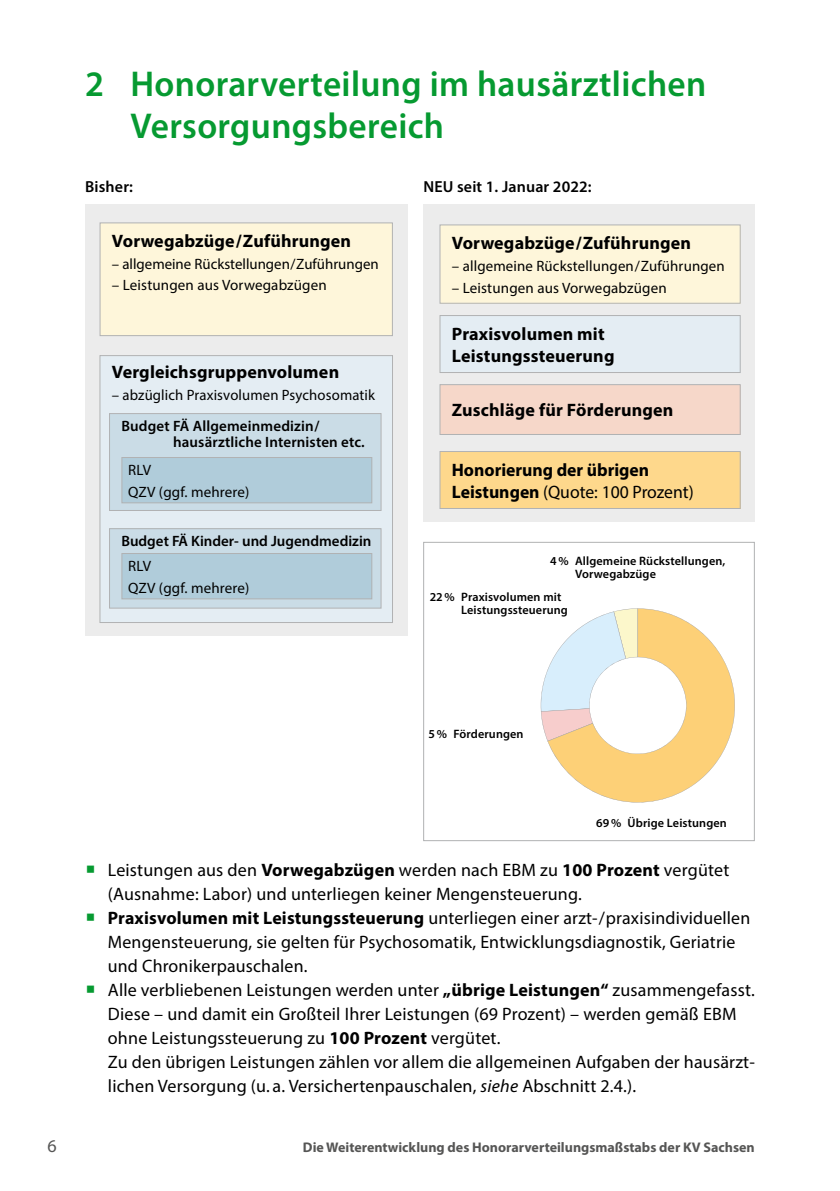
<style>
.page{position:relative;width:840px;height:1191px;background:#fff}
.page>*{position:absolute;margin:0;border:0;box-sizing:border-box;transform-origin:0 0}
.t1{font:600 36px/42px "Myriad Pro";letter-spacing:.01em;color:#069a31}
.t2{font:18px/24px "Myriad Pro";letter-spacing:.01em;color:#000}
.t3{font:700 18px/22px "Myriad Pro";letter-spacing:.01em;color:#000}
.t4{font:18px "Myriad Pro";color:#565655}
.t5{font:600 16px "Myriad Pro";letter-spacing:.01em;color:#000}
.t6{font:15px/21.6px "Myriad Pro";letter-spacing:.01em;color:#000}
.t7{font:600 15px/16px "Myriad Pro";letter-spacing:.01em;color:#000}
.t8{font:700 14px "Myriad Pro";color:#565655}
.t9{font:600 12.2px/13px "Myriad Pro";letter-spacing:.01em;color:#000}
.s1{font-weight:400}
.s2{font-weight:700}
.s3{font-style:italic}
</style>
<div class="page">
<div style="left:423px;top:205px;width:330px;height:317px;background:#ececec"></div>
<div style="left:440px;top:225px;width:299px;height:78px;background:#fef6da"></div>
<div style="left:439px;top:224px;width:301px;height:80px;border:1px solid #b1b2b3"></div>
<div style="left:440px;top:315px;width:299px;height:57px;background:#e4edf3"></div>
<div style="left:439px;top:315px;width:301px;height:58px;border:1px solid #b1b2b3"></div>
<div style="left:440px;top:384px;width:299px;height:50px;background:#f6d7c9"></div>
<div style="left:439px;top:384px;width:301px;height:51px;border:1px solid #b1b2b3"></div>
<div style="left:440px;top:451px;width:299px;height:57px;background:#fed88c"></div>
<div style="left:439px;top:451px;width:301px;height:58px;border:1px solid #b1b2b3"></div>
<div style="left:86px;top:204px;width:321px;height:432px;background:#ececec"></div>
<div style="left:100px;top:355px;width:292px;height:267px;background:#e4edf3"></div>
<div style="left:99px;top:355px;width:294px;height:268px;border:1px solid #b1b2b3"></div>
<div style="left:109px;top:413px;width:272px;height:97px;background:#cadce6"></div>
<div style="left:109px;top:413px;width:272px;height:98px;border:1px solid #b1b2b3"></div>
<div style="left:122px;top:457px;width:249px;height:46px;background:#b0ccda"></div>
<div style="left:121px;top:457px;width:251px;height:46px;border:1px solid #b1b2b3"></div>
<div style="left:100px;top:223px;width:292px;height:113px;background:#fef6da"></div>
<div style="left:99px;top:222px;width:293px;height:114px;border:1px solid #b1b2b3"></div>
<svg style="left:540px;top:671px;width:7px;height:69px"></svg>
<svg style="left:547px;top:608px;width:188px;height:195px"></svg>
<div style="left:109px;top:528px;width:272px;height:80px;background:#cadce6"></div>
<div style="left:109px;top:528px;width:272px;height:80px;border:1px solid #b1b2b3"></div>
<div style="left:122px;top:553px;width:249px;height:46px;background:#b0ccda"></div>
<div style="left:121px;top:553px;width:251px;height:46px;border:1px solid #b1b2b3"></div>
<div style="left:423px;top:542px;width:331px;height:299px;border:1px solid #b1b2b3"></div>
<h1 class="t1" style="left:130px;top:62px;width:577px;text-indent:-45px">2 Honorarverteilung im hausärztlichen<br>Versorgungsbereich</h1>
<p class="t5" style="left:85px;top:176px;width:49px">Bisher:</p>
<p class="t5" style="left:423px;top:176px;width:170px">NEU seit 1. Januar 2022:</p>
<p class="t3" style="left:112px;top:229px;width:240px">Vorwegabzüge/Zuführungen</p>
<p class="t6" style="left:112px;top:253px;width:268px">– allgemeine Rückstellungen/Zuführungen</p>
<p class="t6" style="left:112px;top:274px;width:216px">– Leistungen aus Vorwegabzügen</p>
<p class="t3" style="left:112px;top:360px;width:229px">Vergleichsgruppenvolumen</p>
<p class="t6" style="left:112px;top:384px;width:264px">– abzüglich Praxisvolumen Psychosomatik</p>
<p class="t7" style="left:173px;top:417px;width:193px;text-indent:-52px">Budget FÄ Allgemeinmedizin/ hausärztliche Internisten etc.</p>
<p class="t6" style="left:128px;top:459px;width:123px">RLV<br>QZV (ggf. mehrere)</p>
<p class="t7" style="left:121px;top:533px;width:251px">Budget FÄ Kinder- und Jugendmedizin</p>
<p class="t6" style="left:128px;top:555px;width:123px">RLV<br>QZV (ggf. mehrere)</p>
<p class="t3" style="left:451px;top:231px;width:240px">Vorwegabzüge/Zuführungen</p>
<p class="t6" style="left:451px;top:255px;width:274px">– allgemeine Rückstellungen/Zuführungen</p>
<p class="t6" style="left:451px;top:276px;width:216px">– Leistungen aus Vorwegabzügen</p>
<p class="t3" style="left:451px;top:322px;width:164px">Praxisvolumen mit<br>Leistungssteuerung</p>
<p class="t3" style="left:451px;top:399px;width:223px">Zuschläge für Förderungen</p>
<p class="t3" style="left:451px;top:458px;width:243px">Honorierung der übrigen<br>Leistungen <span class="s1">(Quote: 100 Prozent)</span></p>
<p class="t9" style="left:575px;top:553px;width:152px;text-indent:-25px">4 % Allgemeine Rückstellungen,<br>Vorwegabzüge</p>
<p class="t9" style="left:461px;top:590px;width:108px;text-indent:-32px">22 % Praxisvolumen mit<br>Leistungssteuerung</p>
<p class="t9" style="left:428px;top:727px;width:96px">5 % Förderungen</p>
<p class="t9" style="left:595px;top:816px;width:132px">69 % Übrige Leistungen</p>
<p class="t2" style="left:108px;top:858px;width:648px">Leistungen aus den <span class="s2">Vorwegabzügen</span> werden nach EBM zu <span class="s2">100 Prozent</span> vergütet (Ausnahme: Labor) und unterliegen keiner Mengensteuerung.<br><span class="s2">Praxisvolumen mit Leistungssteuerung</span> unterliegen einer arzt-/praxisindividuellen Mengensteuerung, sie gelten für Psychosomatik, Entwicklungsdiagnostik, Geriatrie und Chronikerpauschalen.<br>Alle verbliebenen Leistungen werden unter <span class="s2">„übrige Leistungen“</span> zusammengefasst.<br>Diese – und damit ein Großteil Ihrer Leistungen (69 Prozent) – werden gemäß EBM ohne Leistungssteuerung zu <span class="s2">100 Prozent</span> vergütet.<br>Zu den übrigen Leistungen zählen vor allem die allgemeinen Aufgaben der hausärzt&shy;lichen Versorgung (u. a. Versichertenpauschalen, <span class="s3">siehe</span> Abschnitt 2.4.).</p>
<p class="t4" style="left:47px;top:1135px;width:11px">6</p>
<p class="t8" style="left:303px;top:1138px;width:453px">Die Weiterentwicklung des Honorarverteilungsmaßstabs der KV Sachsen</p>
</div>
